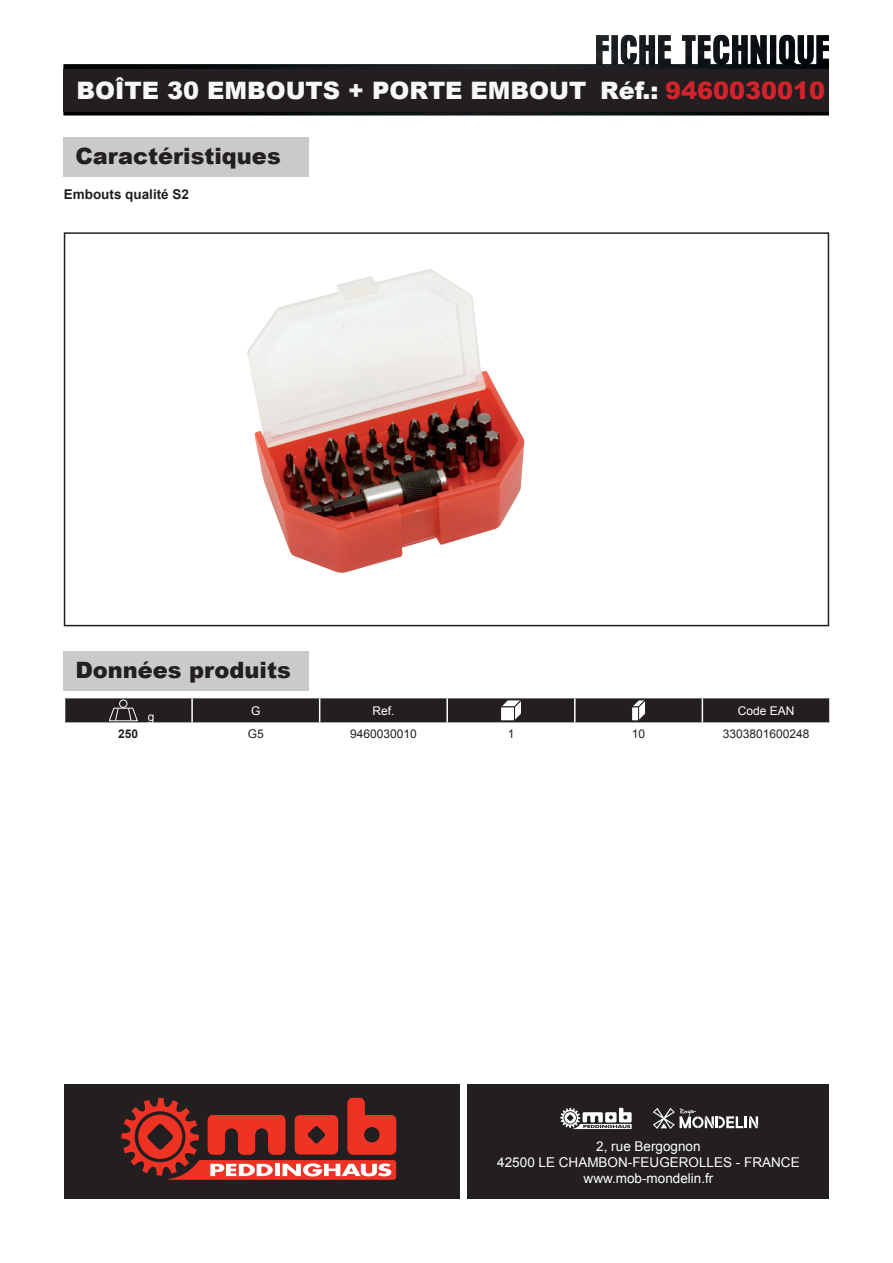
<style>
.page{position:relative;width:893px;height:1263px;background:#fff}
.page>*{position:absolute;margin:0;border:0;box-sizing:border-box;transform-origin:0 0}
.t1{font:900 24px "Arial";color:#f8f8f9}
.t2{font:900 22.5px "Arial";color:#231f20}
.t3{font:13.5px/16.4px "Arial";color:#fff;text-align:center}
.t4{font:700 13.5px "Arial";color:#231f20}
.t5{font:12px "Arial";color:#231f20}
.t6{font:12px "Arial";color:#fff}
.t7{font:700 12px "Arial";color:#231f20}
.s1{color:#d2232a}
</style>
<div class="page">
<img style="left:64px;top:35px;width:765px;height:80px">
<div style="left:64px;top:1084px;width:395px;height:115px;background:#231f20"></div>
<div style="left:468px;top:1084px;width:361px;height:115px;background:#231f20"></div>
<svg style="left:560px;top:1108px;width:72px;height:21px"></svg>
<svg style="left:653px;top:1108px;width:105px;height:21px"></svg>
<div style="left:64px;top:69px;width:765px;height:43px;background:#231f20"></div>
<div style="left:64px;top:137px;width:245px;height:40px;background:#cacacb"></div>
<div style="left:64px;top:232px;width:765px;height:394px;border:2px solid #231f20"></div>
<div style="left:64px;top:651px;width:245px;height:40px;background:#cacacb"></div>
<svg style="left:64px;top:698px;width:766px;height:25px;background:#353132"></svg>
<img style="left:247px;top:269px;width:277px;height:304px">
<svg style="left:121px;top:1098px;width:275px;height:82px"></svg>
<h1 class="t1" style="left:76px;top:73px;width:750px">BOÎTE 30 EMBOUTS + PORTE EMBOUT Réf.: <span class="s1">9460030010</span></h1>
<h2 class="t2" style="left:75px;top:140px;width:207px">Caractéristiques</h2>
<p class="t4" style="left:64px;top:185px;width:127px">Embouts qualité S2</p>
<h2 class="t2" style="left:75px;top:654px;width:217px">Données produits</h2>
<p class="t6" style="left:148px;top:709px;width:8px">g</p>
<p class="t6" style="left:251px;top:703px;width:11px">G</p>
<p class="t6" style="left:372px;top:703px;width:24px">Ref.</p>
<p class="t6" style="left:738px;top:703px;width:58px">Code EAN</p>
<p class="t7" style="left:118px;top:726px;width:22px">250</p>
<p class="t5" style="left:248px;top:726px;width:18px">G5</p>
<p class="t5" style="left:350px;top:726px;width:68px">9460030010</p>
<p class="t5" style="left:508px;top:726px;width:8px">1</p>
<p class="t5" style="left:632px;top:726px;width:15px">10</p>
<p class="t5" style="left:723px;top:726px;width:88px">3303801600248</p>
<p class="t3" style="left:497px;top:1138px;width:304px">2, rue Bergognon<br>42500 LE CHAMBON-FEUGEROLLES - FRANCE www.mob-mondelin.fr</p>
</div>
